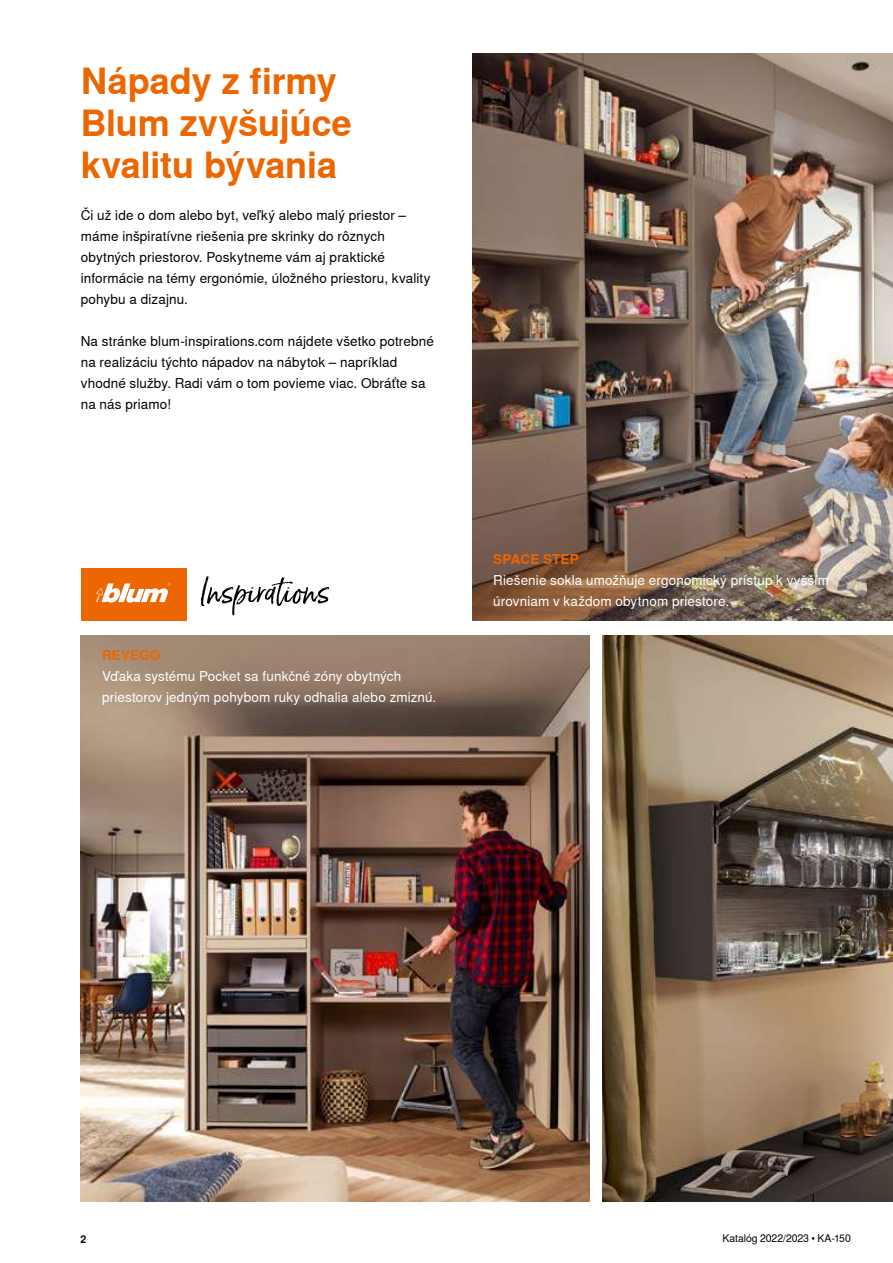
<style>
.page{position:relative;width:893px;height:1263px;background:#fff}
.page>*{position:absolute;margin:0;border:0;box-sizing:border-box;transform-origin:0 0}
.t1{font:700 36px/42px "Nimbus Sans Global";letter-spacing:-.005em;color:#ec6602}
.t2{font:13.5px/21px "Nimbus Sans Global";letter-spacing:.01em;color:#000}
.t3{font:13.5px/21px "Nimbus Sans Global";letter-spacing:.01em;color:#fff}
.t4{font:700 13.5px "Nimbus Sans Global";letter-spacing:.01em;color:#ec6602}
.t5{font:10.5px "Nimbus Sans Global";letter-spacing:-.01em;color:#000}
.t6{font:700 10.5px "Nimbus Sans Global";color:#000}
</style>
<div class="page">
<svg style="left:201px;top:576px;width:128px;height:40px"></svg>
<div style="left:81px;top:568px;width:106px;height:53px;background:#ec6602"></div>
<svg style="left:96px;top:582px;width:75px;height:21px"></svg>
<img style="left:472px;top:53px;width:421px;height:568px">
<img style="left:81px;top:636px;width:509px;height:565px">
<img style="left:602px;top:636px;width:291px;height:565px">
<h1 class="t1" style="left:81px;top:61px;width:273px">Nápady z firmy<br>Blum zvyšujúce kvalitu bývania</h1>
<p class="t2" style="left:81px;top:205px;width:351px">Či už ide o dom alebo byt, veľký alebo malý priestor – máme inšpiratívne riešenia pre skrinky do rôznych obytných priestorov. Poskytneme vám aj praktické informácie na témy ergonómie, úložného priestoru, kvality pohybu a dizajnu.</p>
<p class="t2" style="left:81px;top:331px;width:355px">Na stránke blum-inspirations.com nájdete všetko potrebné na realizáciu týchto nápadov na nábytok – napríklad vhodné služby. Radi vám o tom povieme viac. Obráťte sa na nás priamo!</p>
<p class="t4" style="left:102px;top:648px;width:60px">REVEGO</p>
<p class="t3" style="left:102px;top:666px;width:336px">Vďaka systému Pocket sa funkčné zóny obytných priestorov jedným pohybom ruky odhalia alebo zmiznú.</p>
<p class="t4" style="left:493px;top:551px;width:87px">SPACE STEP</p>
<p class="t3" style="left:493px;top:570px;width:337px">Riešenie sokla umožňuje ergonomický prístup k vyšším úrovniam v každom obytnom priestore.</p>
<p class="t6" style="left:81px;top:1233px;width:7px">2</p>
<p class="t5" style="left:722px;top:1232px;width:130px">Katalóg 2022/2023 • KA-150</p>
</div>
